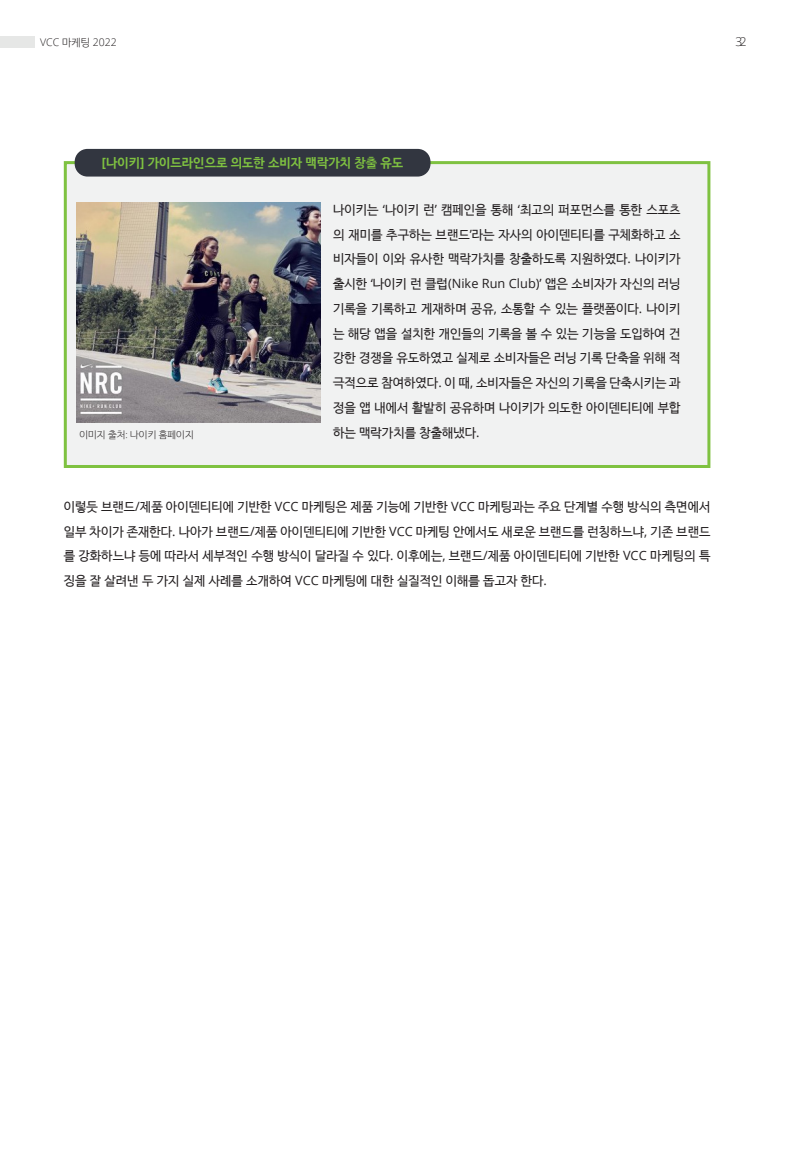
<style>
.page{position:relative;width:787px;height:1170px;background:#fff}
.page>*{position:absolute;margin:0;border:0;box-sizing:border-box;transform-origin:0 0}
.t1{font:12.75px/24.8px "Nanum Barun Gothic";color:#231f20;text-align:justify}
.t2{font:700 12.75px "Nanum Barun Gothic";color:#7fc241}
.t3{font:300 12px "Open Sans";color:#231f20}
.t4{font:300 10.5px "Open Sans";color:#231f20}
.t5{font:300 9.75px "Nanum Barun Gothic";color:#231f20}
.s1{font-family:"Nanum Barun Gothic"}
.s2{font-family:"Open Sans"}
</style>
<div class="page">
<div style="left:0;top:36px;width:35px;height:12px;background:#e6e7e6"></div>
<div style="left:64px;top:161px;width:646px;height:307px;background:#f1f2f2;border:3px solid #7fc241"></div>
<div style="left:75px;top:149px;width:355px;height:27px;background:#323640;border-radius:13px"></div>
<img style="left:77px;top:202px;width:243px;height:221px">
<p class="t4" style="left:40px;top:35px;width:78px">VCC <span class="s1">마케팅</span> 2022</p>
<p class="t3" style="left:735px;top:34px;width:13px">32</p>
<p class="t2" style="left:102px;top:156px;width:303px"><span class="s2">[</span>나이키<span class="s2">]</span> 가이드라인으로 의도한 소비자 맥락가치 창출 유도</p>
<p class="t5" style="left:79px;top:429px;width:116px">이미지 출처<span class="s2">:</span> 나이키 홈페이지</p>
<p class="t1" style="left:333px;top:198px;width:349px">나이키는 <span class="s2">‘</span>나이키 런<span class="s2">’</span> 캠페인을 통해 <span class="s2">‘</span>최고의 퍼포먼스를 통한 스포츠 의 재미를 추구하는 브랜드<span class="s2">’</span>라는 자사의 아이덴티티를 구체화하고 소 비자들이 이와 유사한 맥락가치를 창출하도록 지원하였다<span class="s2">.</span> 나이키가 출시한 <span class="s2">‘</span>나이키 런 클럽<span class="s2">(Nike Run Club)’</span> 앱은 소비자가 자신의 러닝 기록을 기록하고 게재하며 공유<span class="s2">,</span> 소통할 수 있는 플랫폼이다<span class="s2">.</span> 나이키 는 해당 앱을 설치한 개인들의 기록을 볼 수 있는 기능을 도입하여 건 강한 경쟁을 유도하였고 실제로 소비자들은 러닝 기록 단축을 위해 적 극적으로 참여하였다<span class="s2">.</span> 이 때<span class="s2">,</span> 소비자들은 자신의 기록을 단축시키는 과 정을 앱 내에서 활발히 공유하며 나이키가 의도한 아이덴티티에 부합 하는 맥락가치를 창출해냈다<span class="s2">.</span></p>
<p class="t1" style="left:64px;top:495px;width:648px">이렇듯 브랜드<span class="s2">/</span>제품 아이덴티티에 기반한 <span class="s2">VCC</span> 마케팅은 제품 기능에 기반한 <span class="s2">VCC</span> 마케팅과는 주요 단계별 수행 방식의 측면에서 일부 차이가 존재한다<span class="s2">.</span> 나아가 브랜드<span class="s2">/</span>제품 아이덴티티에 기반한 <span class="s2">VCC</span> 마케팅 안에서도 새로운 브랜드를 런칭하느냐<span class="s2">,</span> 기존 브랜드 를 강화하느냐 등에 따라서 세부적인 수행 방식이 달라질 수 있다<span class="s2">.</span> 이후에는<span class="s2">,</span> 브랜드<span class="s2">/</span>제품 아이덴티티에 기반한 <span class="s2">VCC</span> 마케팅의 특 징을 잘 살려낸 두 가지 실제 사례를 소개하여 <span class="s2">VCC</span> 마케팅에 대한 실질적인 이해를 돕고자 한다<span class="s2">.</span></p>
</div>
